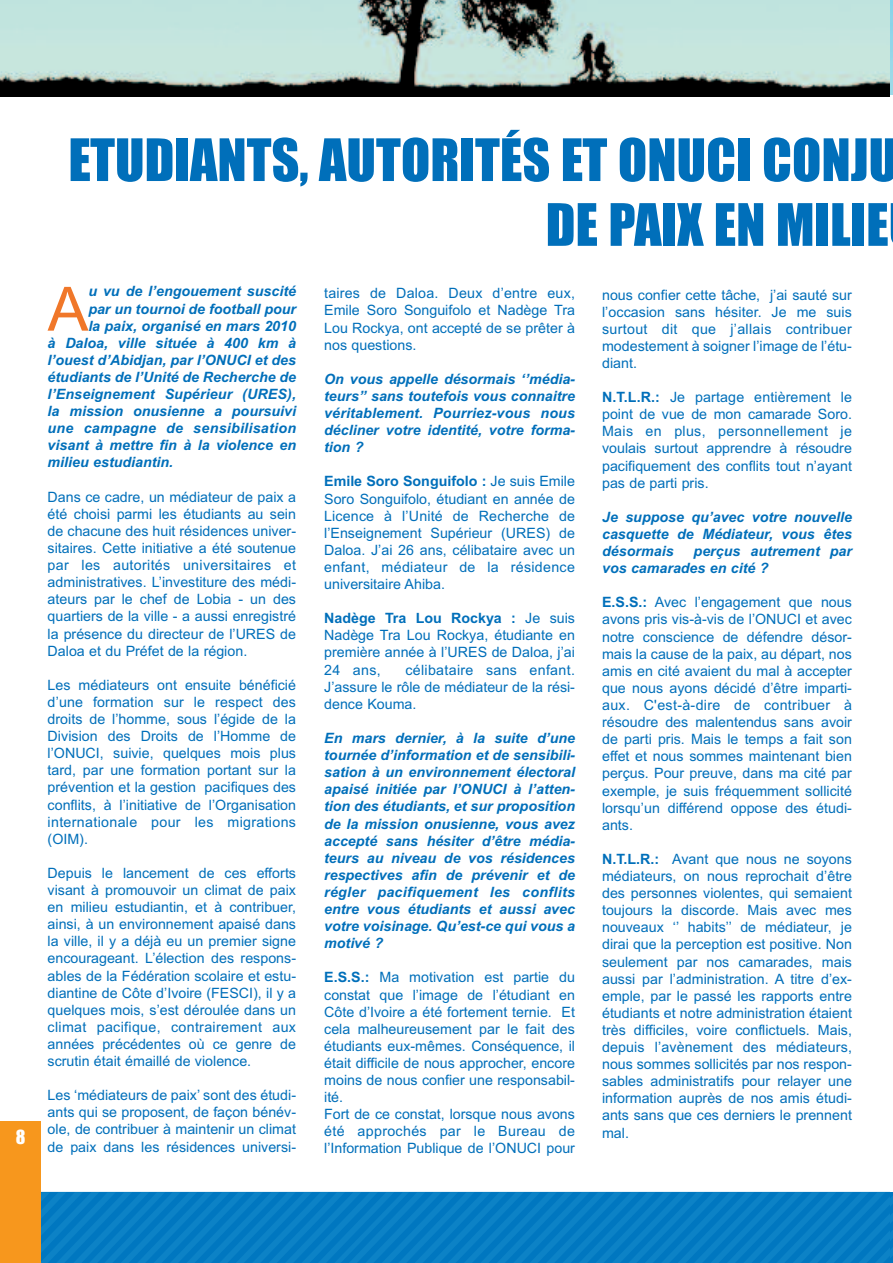
<style>
.page{position:relative;width:893px;height:1263px;background:#fff}
.page>*{position:absolute;margin:0;border:0;box-sizing:border-box;transform-origin:0 0}
.t1{font:61.2px "Arial";color:#f07729}
.t2{font:54px/64.8px "Impact";color:#006fba;text-align:right}
.t3{font:18px "Impact";color:#fff}
.t4{font:14.25px/17.1px "Arial";color:#006fba;text-align:justify}
.t5{font:italic 700 14.25px/17.1px "Arial";color:#006fba;text-align:justify}
.t6{font:italic 700 14.25px "Arial";letter-spacing:.02em;color:#006fba}
.s1{font-weight:700}
</style>
<div class="page">
<div style="left:0;top:1121px;width:40px;height:142px;background:#f7971d"></div>
<img style="left:0;top:0;width:890px;height:96px">
<div style="left:40px;top:1192px;width:853px;height:71px;background:#057cc2"></div>
<p class="t3" style="left:16px;top:1128px;width:11px">8</p>
<h2 class="t2" style="left:68px;top:130px;width:831px">ETUDIANTS, AUTORITÉS ET ONUCI CONJU<br>DE PAIX EN MILIE</h2>
<h1 class="t1" style="left:48px;top:274px;width:42px">A</h1>
<p class="t5" style="left:88px;top:283px;width:209px">u vu de l’engouement suscité</p>
<p class="t5" style="left:88px;top:300px;width:209px">par un tournoi de football pour</p>
<p class="t5" style="left:88px;top:317px;width:209px">la paix, organisé en mars 2010</p>
<p class="t5" style="left:48px;top:334px;width:250px">à Daloa, ville située à 400 km à</p>
<p class="t5" style="left:48px;top:351px;width:250px">l’ouest d’Abidjan, par l’ONUCI et des</p>
<p class="t5" style="left:48px;top:368px;width:250px">étudiants de l’Unité de Recherche de</p>
<p class="t5" style="left:48px;top:386px;width:250px">l’Enseignement Supérieur (URES),</p>
<p class="t5" style="left:48px;top:403px;width:250px">la mission onusienne a poursuivi</p>
<p class="t6" style="left:48px;top:420px;width:250px">une campagne de sensibilisation</p>
<p class="t5" style="left:48px;top:437px;width:250px">visant à mettre fin à la violence en</p>
<p class="t5" style="left:48px;top:454px;width:127px">milieu estudiantin.</p>
<p class="t4" style="left:48px;top:488px;width:250px">Dans ce cadre, un médiateur de paix a été choisi parmi les étudiants au sein de chacune des huit résidences univer&shy;sitaires. Cette initiative a été soutenue par les autorités universitaires et administratives. L’investiture des médi&shy;ateurs par le chef de Lobia - un des quartiers de la ville - a aussi enregistré la présence du directeur de l’URES de Daloa et du Préfet de la région.</p>
<p class="t4" style="left:48px;top:676px;width:250px">Les médiateurs ont ensuite bénéficié d’une formation sur le respect des droits de l’homme, sous l’égide de la Division des Droits de l’Homme de l’ONUCI, suivie, quelques mois plus tard, par une formation portant sur la prévention et la gestion pacifiques des conflits, à l’initiative de l’Organisation internationale pour les migrations (OIM).</p>
<p class="t4" style="left:48px;top:864px;width:250px">Depuis le lancement de ces efforts visant à promouvoir un climat de paix en milieu estudiantin, et à contribuer, ainsi, à un environnement apaisé dans la ville, il y a déjà eu un premier signe encourageant. L’élection des respons&shy;ables de la Fédération scolaire et estu&shy;diantine de Côte d’Ivoire (FESCI), il y a quelques mois, s’est déroulée dans un climat pacifique, contrairement aux années précédentes où ce genre de scrutin était émaillé de violence.</p>
<p class="t4" style="left:48px;top:1087px;width:250px">Les ‘médiateurs de paix’ sont des étudi&shy;ants qui se proposent, de façon bénév&shy;ole, de contribuer à maintenir un climat de paix dans les résidences universi-</p>
<p class="t4" style="left:324px;top:285px;width:252px">taires de Daloa. Deux d’entre eux, Emile Soro Songuifolo et Nadège Tra Lou Rockya, ont accepté de se prêter à nos questions.</p>
<p class="t5" style="left:324px;top:370px;width:252px">On vous appelle désormais ‘’média&shy;teurs’’ sans toutefois vous connaitre véritablement. Pourriez-vous nous décliner votre identité, votre forma&shy;tion ?</p>
<p class="t4" style="left:324px;top:473px;width:252px"><span class="s1">Emile Soro Songuifolo :</span> Je suis Emile Soro Songuifolo, étudiant en année de Licence à l’Unité de Recherche de l’Enseignement Supérieur (URES) de Daloa. J’ai 26 ans, célibataire avec un enfant, médiateur de la résidence universitaire Ahiba.</p>
<p class="t4" style="left:324px;top:610px;width:252px"><span class="s1">Nadège Tra Lou Rockya :</span> Je suis Nadège Tra Lou Rockya, étudiante en première année à l’URES de Daloa, j’ai 24 ans,</p>
<p class="t4" style="left:324px;top:661px;width:252px;text-indent:81px">célibataire sans enfant.<br>J’assure le rôle de médiateur de la rési&shy;dence Kouma.</p>
<p class="t5" style="left:324px;top:729px;width:252px">En mars dernier, à la suite d’une tournée d’information et de sensibili&shy;sation à un environnement électoral apaisé initiée par l’ONUCI à l’atten&shy;tion des étudiants, et sur proposition de la mission onusienne, vous avez accepté sans hésiter d’être média&shy;teurs au niveau de vos résidences respectives afin de prévenir et de régler pacifiquement les conflits entre vous étudiants et aussi avec votre voisinage. Qu’est-ce qui vous a motivé ?</p>
<p class="t4" style="left:324px;top:969px;width:252px;text-align:left"><span class="s1">E.S.S.:</span> Ma motivation est partie du constat que l’image de l’étudiant en Côte d’Ivoire a été fortement ternie. Et cela malheureusement par le fait des étudiants eux-mêmes. Conséquence, il était difficile de nous approcher, encore moins de nous confier une responsabil&shy;ité.<br>Fort de ce constat, lorsque nous avons été approchés par le Bureau de l’Information Publique de l’ONUCI pour</p>
<p class="t4" style="left:602px;top:286px;width:251px">nous confier cette tâche, j’ai sauté sur l’occasion sans hésiter. Je me suis surtout dit que j’allais contribuer modestement à soigner l’image de l’étu&shy;diant.</p>
<p class="t4" style="left:602px;top:389px;width:251px"><span class="s1">N.T.L.R.:</span> Je partage entièrement le point de vue de mon camarade Soro.<br>Mais en plus, personnellement je voulais surtout apprendre à résoudre pacifiquement des conflits tout n’ayant pas de parti pris.</p>
<p class="t5" style="left:602px;top:508px;width:251px">Je suppose qu’avec votre nouvelle casquette de Médiateur, vous êtes désormais</p>
<p class="t5" style="left:602px;top:543px;width:251px;text-indent:91px">perçus autrement par vos camarades en cité ?</p>
<p class="t4" style="left:602px;top:594px;width:251px"><span class="s1">E.S.S.:</span> Avec l’engagement que nous avons pris vis-à-vis de l’ONUCI et avec notre conscience de défendre désor&shy;mais la cause de la paix, au départ, nos amis en cité avaient du mal à accepter que nous ayons décidé d’être imparti&shy;aux. C'est-à-dire de contribuer à résoudre des malentendus sans avoir de parti pris. Mais le temps a fait son effet et nous sommes maintenant bien perçus. Pour preuve, dans ma cité par exemple, je suis fréquemment sollicité lorsqu’un différend oppose des étudi&shy;ants.</p>
<p class="t4" style="left:602px;top:850px;width:251px"><span class="s1">N.T.L.R.:</span> Avant que nous ne soyons médiateurs, on nous reprochait d’être des personnes violentes, qui semaient toujours la discorde. Mais avec mes nouveaux ‘’ habits’’ de médiateur, je dirai que la perception est positive. Non seulement par nos camarades, mais aussi par l’administration. A titre d’ex&shy;emple, par le passé les rapports entre étudiants et notre administration étaient très difficiles, voire conflictuels. Mais, depuis l’avènement des médiateurs, nous sommes sollicités par nos respon&shy;sables administratifs pour relayer une information auprès de nos amis étudi&shy;ants sans que ces derniers le prennent mal.</p>
</div>
